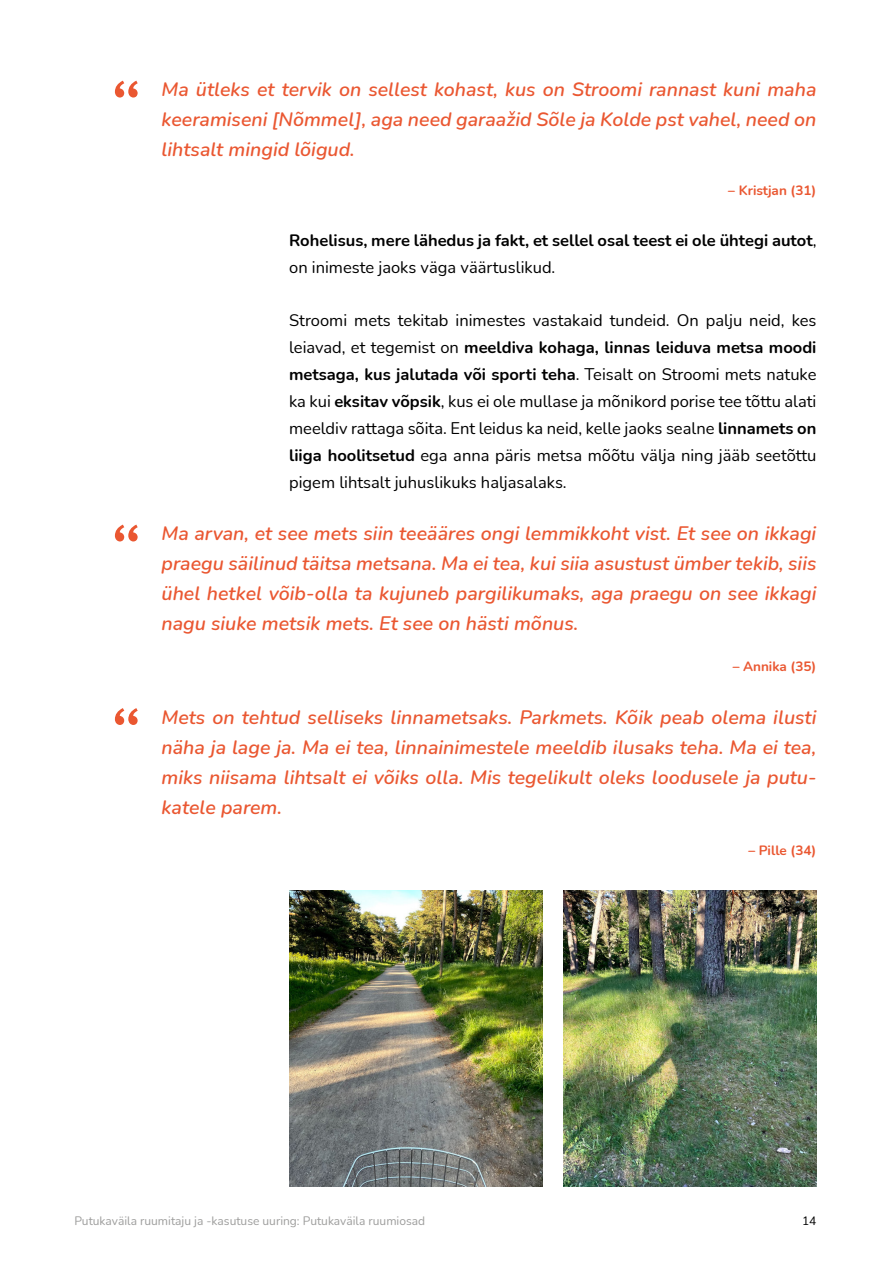
<style>
.page{position:relative;width:893px;height:1263px;background:#fff}
.page>*{position:absolute;margin:0;border:0;box-sizing:border-box;transform-origin:0 0}
.t1{font:75px "Andale Mono";color:#ea5731}
.t2{font:italic 600 19.5px/30px "Nunito";color:#ea5731;text-align:justify}
.t3{font:16.5px/27px "Nunito";color:#000;text-align:justify}
.t4{font:700 16.5px/27px "Nunito";color:#000}
.t5{font:700 13.5px "Nunito";color:#ea5731}
.t6{font:12px "Nunito";color:#9d9d9c}
.t7{font:12px "Nunito";color:#000}
.s1{font-weight:400}
.s2{font-weight:700}
</style>
<div class="page">
<img style="left:289px;top:891px;width:253px;height:295px">
<img style="left:563px;top:891px;width:253px;height:295px">
<h1 class="t1" style="left:104px;top:59px;width:46px">“</h1>
<h1 class="t1" style="left:104px;top:503px;width:46px">“</h1>
<h1 class="t1" style="left:104px;top:686px;width:46px">“</h1>
<p class="t2" style="left:162px;top:74px;width:656px">Ma ütleks et tervik on sellest kohast, kus on Stroomi rannast kuni maha keeramiseni [Nõmmel], aga need garaažid Sõle ja Kolde pst vahel, need on lihtsalt mingid lõigud.</p>
<p class="t5" style="left:728px;top:181px;width:90px">– Kristjan (31)</p>
<p class="t4" style="left:289px;top:226px;width:529px">Rohelisus, mere lähedus ja fakt, et sellel osal teest ei ole ühtegi autot<span class="s1">, on inimeste jaoks väga väärtuslikud.</span></p>
<p class="t3" style="left:289px;top:306px;width:529px">Stroomi mets tekitab inimestes vastakaid tundeid. On palju neid, kes leiavad, et tegemist on <span class="s2">meeldiva kohaga, linnas leiduva metsa moodi metsaga, kus jalutada või sporti teha</span>. Teisalt on Stroomi mets natuke ka kui <span class="s2">eksitav võpsik</span>, kus ei ole mullase ja mõnikord porise tee tõttu alati meeldiv rattaga sõita. Ent leidus ka neid, kelle jaoks sealne <span class="s2">linnamets on liiga hoolitsetud</span> ega anna päris metsa mõõtu välja ning jääb seetõttu pigem lihtsalt juhuslikuks haljasalaks.</p>
<p class="t2" style="left:162px;top:518px;width:656px">Ma arvan, et see mets siin teeääres ongi lemmikkoht vist. Et see on ikkagi praegu säilinud täitsa metsana. Ma ei tea, kui siia asustust ümber tekib, siis ühel hetkel võib-olla ta kujuneb pargilikumaks, aga praegu on see ikkagi nagu siuke metsik mets. Et see on hästi mõnus.</p>
<p class="t5" style="left:733px;top:657px;width:85px">– Annika (35)</p>
<p class="t2" style="left:162px;top:701px;width:656px">Mets on tehtud selliseks linnametsaks. Parkmets. Kõik peab olema ilusti näha ja lage ja. Ma ei tea, linnainimestele meeldib ilusaks teha. Ma ei tea, miks niisama lihtsalt ei võiks olla. Mis tegelikult oleks loodusele ja putu&shy;katele parem.</p>
<p class="t5" style="left:748px;top:840px;width:70px">– Pille (34)</p>
<p class="t6" style="left:74px;top:1212px;width:352px">Putukaväila ruumitaju ja -kasutuse uuring: Putukaväila ruumiosad</p>
<p class="t7" style="left:802px;top:1212px;width:16px">14</p>
</div>
